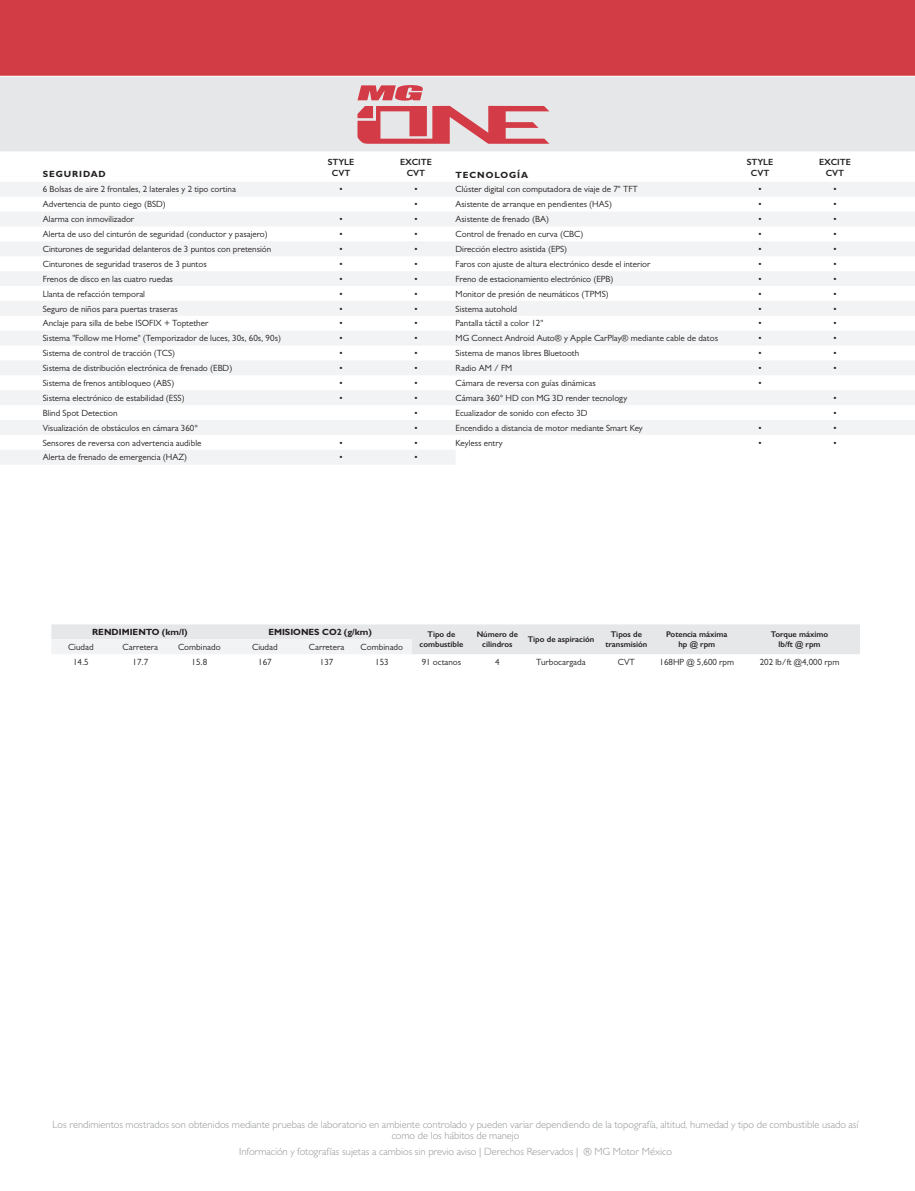
<style>
.page{position:relative;width:915px;height:1191px;background:#fff}
.page>*{position:absolute;margin:0;border:0;box-sizing:border-box;transform-origin:0 0}
.t1{font:300 10.5px/10.5px "Gill Sans";color:#939598;text-align:center}
.t2{font:9px "Gill Sans";color:#231f20}
.t3{font:700 9px "Gill Sans";color:#231f20}
.t4{font:600 9px/10.8px "Gill Sans";color:#231f20;text-align:center}
.t5{font:700 9px "Gill Sans";letter-spacing:.1em;color:#231f20}
.t6{font:600 8.25px/9.9px "Gill Sans";color:#231f20;text-align:center}
</style>
<div class="page">
<svg style="left:0;top:182px;width:455px;height:282px;fill:#f3f3f4"></svg>
<svg style="left:455px;top:182px;width:459px;height:253px;fill:#f2f3f4"></svg>
<div style="left:0;top:0;width:914px;height:76px;background:#d23c44"></div>
<svg style="left:0;top:77px;width:914px;height:74px;background:#e4dadd"></svg>
<svg style="left:51px;top:624px;width:808px;height:30px"></svg>
<p class="t4" style="left:327px;top:156px;width:28px">STYLE<br>CVT</p>
<p class="t4" style="left:400px;top:156px;width:33px">EXCITE</p>
<p class="t5" style="left:43px;top:169px;width:65px">SEGURIDAD</p>
<p class="t4" style="left:406px;top:167px;width:20px">CVT</p>
<p class="t2" style="left:43px;top:184px;width:195px">6 Bolsas de aire 2 frontales, 2 laterales y 2 tipo cortina</p>
<p class="t2" style="left:339px;top:184px;width:5px">•</p>
<p class="t2" style="left:414px;top:184px;width:5px">•</p>
<p class="t2" style="left:43px;top:199px;width:125px">Advertencia de punto ciego (BSD)</p>
<p class="t2" style="left:414px;top:199px;width:5px">•</p>
<p class="t2" style="left:43px;top:214px;width:93px">Alarma con inmovilizador</p>
<p class="t2" style="left:339px;top:214px;width:5px">•</p>
<p class="t2" style="left:414px;top:214px;width:5px">•</p>
<p class="t2" style="left:43px;top:229px;width:226px">Alerta de uso del cinturón de seguridad (conductor y pasajero)</p>
<p class="t2" style="left:339px;top:229px;width:5px">•</p>
<p class="t2" style="left:414px;top:229px;width:5px">•</p>
<p class="t2" style="left:43px;top:244px;width:230px">Cinturones de seguridad delanteros de 3 puntos con pretensión</p>
<p class="t2" style="left:339px;top:244px;width:5px">•</p>
<p class="t2" style="left:414px;top:244px;width:5px">•</p>
<p class="t2" style="left:43px;top:259px;width:165px">Cinturones de seguridad traseros de 3 puntos</p>
<p class="t2" style="left:339px;top:259px;width:5px">•</p>
<p class="t2" style="left:414px;top:259px;width:5px">•</p>
<p class="t2" style="left:43px;top:273px;width:132px">Frenos de disco en las cuatro ruedas</p>
<p class="t2" style="left:339px;top:273px;width:5px">•</p>
<p class="t2" style="left:414px;top:273px;width:5px">•</p>
<p class="t2" style="left:43px;top:288px;width:104px">Llanta de refacción temporal</p>
<p class="t2" style="left:339px;top:288px;width:5px">•</p>
<p class="t2" style="left:414px;top:288px;width:5px">•</p>
<p class="t2" style="left:43px;top:303px;width:136px">Seguro de niños para puertas traseras</p>
<p class="t2" style="left:339px;top:303px;width:5px">•</p>
<p class="t2" style="left:414px;top:303px;width:5px">•</p>
<p class="t2" style="left:43px;top:318px;width:167px">Anclaje para silla de bebe ISOFIX + Toptether</p>
<p class="t2" style="left:339px;top:318px;width:5px">•</p>
<p class="t2" style="left:414px;top:318px;width:5px">•</p>
<p class="t2" style="left:43px;top:333px;width:240px">Sistema "Follow me Home" (Temporizador de luces, 30s, 60s, 90s)</p>
<p class="t2" style="left:339px;top:333px;width:5px">•</p>
<p class="t2" style="left:414px;top:333px;width:5px">•</p>
<p class="t2" style="left:43px;top:348px;width:134px">Sistema de control de tracción (TCS)</p>
<p class="t2" style="left:339px;top:348px;width:5px">•</p>
<p class="t2" style="left:414px;top:348px;width:5px">•</p>
<p class="t2" style="left:43px;top:363px;width:191px">Sistema de distribución electrónica de frenado (EBD)</p>
<p class="t2" style="left:339px;top:363px;width:5px">•</p>
<p class="t2" style="left:414px;top:363px;width:5px">•</p>
<p class="t2" style="left:43px;top:378px;width:133px">Sistema de frenos antibloqueo (ABS)</p>
<p class="t2" style="left:339px;top:378px;width:5px">•</p>
<p class="t2" style="left:414px;top:378px;width:5px">•</p>
<p class="t2" style="left:43px;top:393px;width:143px">Sistema electrónico de estabilidad (ESS)</p>
<p class="t2" style="left:339px;top:393px;width:5px">•</p>
<p class="t2" style="left:414px;top:393px;width:5px">•</p>
<p class="t2" style="left:43px;top:407px;width:76px">Blind Spot Detection</p>
<p class="t2" style="left:414px;top:407px;width:5px">•</p>
<p class="t2" style="left:43px;top:422px;width:157px">Visualización de obstáculos en cámara 360°</p>
<p class="t2" style="left:414px;top:422px;width:5px">•</p>
<p class="t2" style="left:43px;top:437px;width:160px">Sensores de reversa con advertencia audible</p>
<p class="t2" style="left:339px;top:437px;width:5px">•</p>
<p class="t2" style="left:414px;top:437px;width:5px">•</p>
<p class="t2" style="left:43px;top:452px;width:146px">Alerta de frenado de emergencia (HAZ)</p>
<p class="t2" style="left:339px;top:452px;width:5px">•</p>
<p class="t2" style="left:414px;top:452px;width:5px">•</p>
<p class="t4" style="left:746px;top:156px;width:28px">STYLE<br>CVT</p>
<p class="t4" style="left:818px;top:156px;width:33px">EXCITE</p>
<p class="t5" style="left:455px;top:169px;width:74px">TECNOLOGÍA</p>
<p class="t4" style="left:825px;top:167px;width:20px">CVT</p>
<p class="t2" style="left:455px;top:184px;width:184px">Clúster digital con computadora de viaje de 7" TFT</p>
<p class="t2" style="left:757px;top:184px;width:5px">•</p>
<p class="t2" style="left:832px;top:184px;width:5px">•</p>
<p class="t2" style="left:455px;top:199px;width:158px">Asistente de arranque en pendientes (HAS)</p>
<p class="t2" style="left:757px;top:199px;width:5px">•</p>
<p class="t2" style="left:832px;top:199px;width:5px">•</p>
<p class="t2" style="left:455px;top:214px;width:95px">Asistente de frenado (BA)</p>
<p class="t2" style="left:757px;top:214px;width:5px">•</p>
<p class="t2" style="left:832px;top:214px;width:5px">•</p>
<p class="t2" style="left:455px;top:229px;width:129px">Control de frenado en curva (CBC)</p>
<p class="t2" style="left:757px;top:229px;width:5px">•</p>
<p class="t2" style="left:832px;top:229px;width:5px">•</p>
<p class="t2" style="left:455px;top:244px;width:113px">Dirección electro asistida (EPS)</p>
<p class="t2" style="left:757px;top:244px;width:5px">•</p>
<p class="t2" style="left:832px;top:244px;width:5px">•</p>
<p class="t2" style="left:455px;top:259px;width:196px">Faros con ajuste de altura electrónico desde el interior</p>
<p class="t2" style="left:757px;top:259px;width:5px">•</p>
<p class="t2" style="left:832px;top:259px;width:5px">•</p>
<p class="t2" style="left:455px;top:273px;width:159px">Freno de estacionamiento electrónico (EPB)</p>
<p class="t2" style="left:757px;top:273px;width:5px">•</p>
<p class="t2" style="left:832px;top:273px;width:5px">•</p>
<p class="t2" style="left:455px;top:288px;width:155px">Monitor de presión de neumáticos (TPMS)</p>
<p class="t2" style="left:757px;top:288px;width:5px">•</p>
<p class="t2" style="left:832px;top:288px;width:5px">•</p>
<p class="t2" style="left:455px;top:303px;width:63px">Sistema autohold</p>
<p class="t2" style="left:757px;top:303px;width:5px">•</p>
<p class="t2" style="left:832px;top:303px;width:5px">•</p>
<p class="t2" style="left:455px;top:318px;width:89px">Pantalla táctil a color 12"</p>
<p class="t2" style="left:757px;top:318px;width:5px">•</p>
<p class="t2" style="left:832px;top:318px;width:5px">•</p>
<p class="t2" style="left:455px;top:333px;width:264px">MG Connect Android Auto® y Apple CarPlay® mediante cable de datos</p>
<p class="t2" style="left:757px;top:333px;width:5px">•</p>
<p class="t2" style="left:832px;top:333px;width:5px">•</p>
<p class="t2" style="left:455px;top:348px;width:125px">Sistema de manos libres Bluetooth</p>
<p class="t2" style="left:757px;top:348px;width:5px">•</p>
<p class="t2" style="left:832px;top:348px;width:5px">•</p>
<p class="t2" style="left:455px;top:363px;width:58px">Radio AM / FM</p>
<p class="t2" style="left:757px;top:363px;width:5px">•</p>
<p class="t2" style="left:832px;top:363px;width:5px">•</p>
<p class="t2" style="left:455px;top:378px;width:142px">Cámara de reversa con guías dinámicas</p>
<p class="t2" style="left:757px;top:378px;width:5px">•</p>
<p class="t2" style="left:455px;top:393px;width:173px">Cámara 360° HD con MG 3D render tecnology</p>
<p class="t2" style="left:832px;top:393px;width:5px">•</p>
<p class="t2" style="left:455px;top:407px;width:133px">Ecualizador de sonido con efecto 3D</p>
<p class="t2" style="left:832px;top:407px;width:5px">•</p>
<p class="t2" style="left:455px;top:422px;width:189px">Encendido a distancia de motor mediante Smart Key</p>
<p class="t2" style="left:757px;top:422px;width:5px">•</p>
<p class="t2" style="left:832px;top:422px;width:5px">•</p>
<p class="t2" style="left:455px;top:437px;width:49px">Keyless entry</p>
<p class="t2" style="left:757px;top:437px;width:5px">•</p>
<p class="t2" style="left:832px;top:437px;width:5px">•</p>
<p class="t3" style="left:92px;top:626px;width:97px">RENDIMIENTO (km/l)</p>
<p class="t3" style="left:268px;top:626px;width:105px">EMISIONES CO2 (g/km)</p>
<p class="t6" style="left:419px;top:629px;width:45px">Tipo de combustible</p>
<p class="t6" style="left:476px;top:629px;width:43px">Número de cilindros</p>
<p class="t6" style="left:527px;top:634px;width:68px">Tipo de aspiración</p>
<p class="t6" style="left:605px;top:629px;width:43px">Tipos de transmisión</p>
<p class="t6" style="left:665px;top:629px;width:63px">Potencia máxima hp @ rpm</p>
<p class="t6" style="left:770px;top:629px;width:59px">Torque máximo</p>
<p class="t2" style="left:68px;top:641px;width:27px">Ciudad</p>
<p class="t2" style="left:123px;top:641px;width:37px">Carretera</p>
<p class="t2" style="left:178px;top:641px;width:44px">Combinado</p>
<p class="t2" style="left:252px;top:641px;width:27px">Ciudad</p>
<p class="t2" style="left:309px;top:641px;width:37px">Carretera</p>
<p class="t2" style="left:360px;top:641px;width:44px">Combinado</p>
<p class="t6" style="left:778px;top:639px;width:43px">lb/ft @ rpm</p>
<p class="t2" style="left:73px;top:656px;width:17px">14.5</p>
<p class="t2" style="left:132px;top:656px;width:17px">17.7</p>
<p class="t2" style="left:191px;top:656px;width:17px">15.8</p>
<p class="t2" style="left:258px;top:656px;width:15px">167</p>
<p class="t2" style="left:320px;top:656px;width:15px">137</p>
<p class="t2" style="left:375px;top:656px;width:15px">153</p>
<p class="t2" style="left:421px;top:656px;width:41px">91 octanos</p>
<p class="t2" style="left:495px;top:656px;width:6px">4</p>
<p class="t2" style="left:536px;top:656px;width:51px">Turbocargada</p>
<p class="t2" style="left:617px;top:656px;width:19px">CVT</p>
<p class="t2" style="left:659px;top:656px;width:76px">168HP @ 5,600 rpm</p>
<p class="t2" style="left:759px;top:656px;width:81px">202 lb/ft @4,000 rpm</p>
<p class="t1" style="left:53px;top:1119px;width:807px">Los rendimientos mostrados son obtenidos mediante pruebas de laboratorio en ambiente controlado y pueden variar dependiendo de la topografía, altitud, humedad y tipo de combustible usado así como de los hábitos de manejo</p>
<p class="t1" style="left:239px;top:1145px;width:434px">Información y fotografías sujetas a cambios sin previo aviso | Derechos Reservados | ® MG Motor México</p>
</div>
